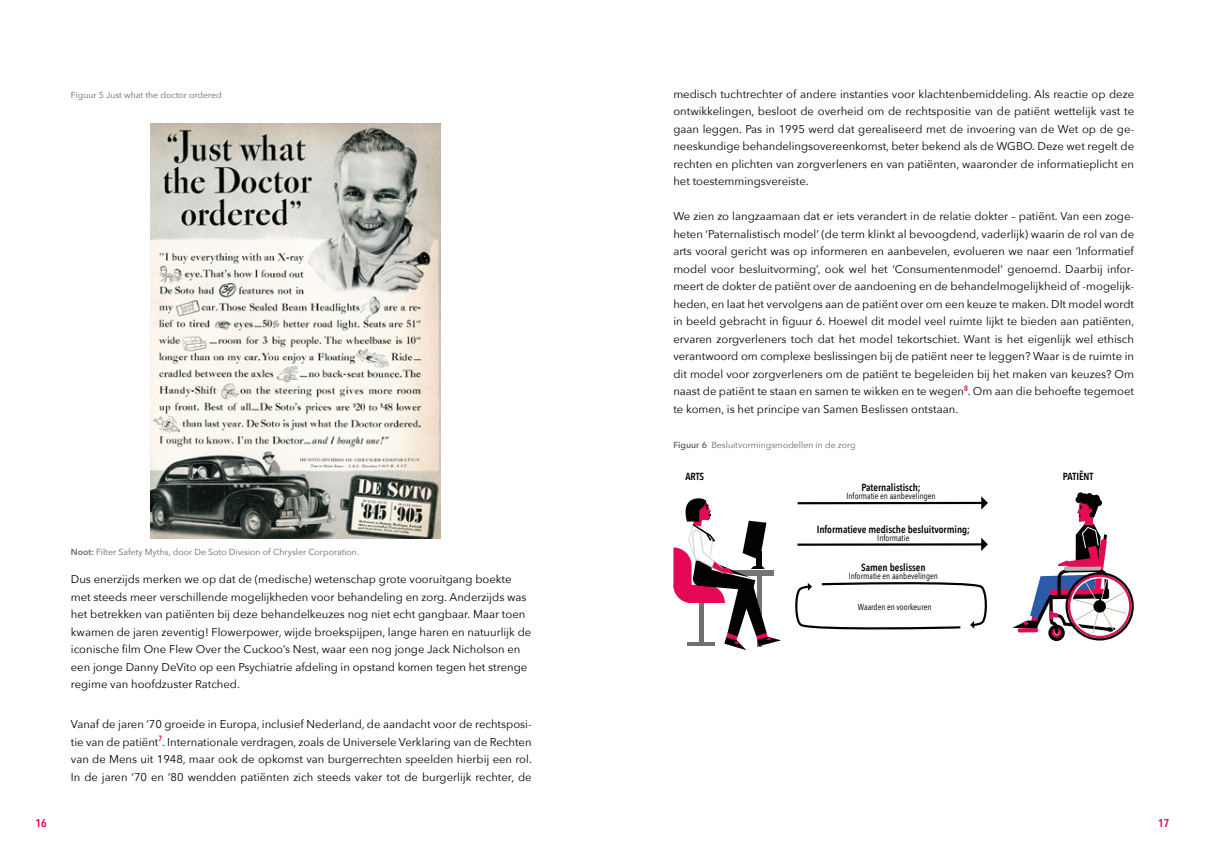
<style>
.page{position:relative;width:1205px;height:851px;background:#fff}
.page>*{position:absolute;margin:0;border:0;box-sizing:border-box;transform-origin:0 0}
._5_Brood{font:11.25px/17.5px "Avenir Next";color:#000;text-align:justify}
._8_Noot{font:11.25px/17.5px "Avenir Next";color:#000}
.t1{font:600 11.25px "Avenir Next Condensed";color:#e6005b}
.t2{font:600 10.25px "Avenir Next Condensed";color:#000}
._8_Noot-2{font:8.75px "Avenir Next";color:#666665}
.t3{font:8.75px "Avenir Next Condensed";color:#000}
._5_Brood-2{font:8.75px "Avenir Next";color:#666665}
.s1{font-weight:600}
</style>
<div class="page">
<img style="left:150px;top:123px;width:290px;height:416px">
<svg style="left:1012px;top:493px;width:122px;height:147px"></svg>
<svg style="left:797px;top:496px;width:191px;height:13px"></svg>
<svg style="left:797px;top:538px;width:191px;height:13px"></svg>
<svg style="left:795px;top:582px;width:192px;height:48px"></svg>
<svg style="left:673px;top:498px;width:108px;height:152px"></svg>
<p class="_8_Noot-2" style="left:71px;top:87px;width:152px">Figuur 5 Just what the doctor ordered</p>
<p class="_8_Noot-2" style="left:71px;top:544px;width:290px"><span class="s1">Noot:</span> Filter Safety Myths, door De Soto Division of Chrysler Corporation.</p>
<p class="_8_Noot" style="left:71px;top:570px;width:462px">Dus enerzijds merken we op dat de (medische) wetenschap grote vooruitgang boekte met steeds meer verschillende mogelijkheden voor behandeling en zorg. Anderzijds was het betrekken van patiënten bij deze behandelkeuzes nog niet echt gangbaar. Maar toen kwamen de jaren zeventig! Flowerpower, wijde broekspijpen, lange haren en natuurlijk de iconische film One Flew Over the Cuckoo’s Nest, waar een nog jonge Jack Nicholson en een jonge Danny DeVito op een Psychiatrie afdeling in opstand komen tegen het strenge regime van hoofdzuster Ratched.</p>
<p class="_5_Brood" style="left:71px;top:714px;width:462px">Vanaf de jaren ’70 groeide in Europa, inclusief Nederland, de aandacht voor de rechtsposi&shy;tie van de patiënt<sup>7</sup>. Internationale verdragen, zoals de Universele Verklaring van de Rechten van de Mens uit 1948, maar ook de opkomst van burgerrechten speelden hierbij een rol.<br>In de jaren ’70 en ’80 wendden patiënten zich steeds vaker tot de burgerlijk rechter, de</p>
<p class="_5_Brood" style="left:673px;top:84px;width:462px">medisch tuchtrechter of andere instanties voor klachtenbemiddeling. Als reactie op deze ontwikkelingen, besloot de overheid om de rechtspositie van de patiënt wettelijk vast te gaan leggen. Pas in 1995 werd dat gerealiseerd met de invoering van de Wet op de ge&shy;neeskundige behandelingsovereenkomst, beter bekend als de WGBO. Deze wet regelt de rechten en plichten van zorgverleners en van patiënten, waaronder de informatieplicht en het toestemmingsvereiste.</p>
<p class="_5_Brood" style="left:673px;top:207px;width:462px">We zien zo langzaamaan dat er iets verandert in de relatie dokter – patiënt. Van een zoge&shy;heten ‘Paternalistisch model’ (de term klinkt al bevoogdend, vaderlijk) waarin de rol van de arts vooral gericht was op informeren en aanbevelen, evolueren we naar een ‘Informatief model voor besluitvorming’, ook wel het ‘Consumentenmodel’ genoemd. Daarbij infor&shy;meert de dokter de patiënt over de aandoening en de behandelmogelijkheid of -mogelijk&shy;heden, en laat het vervolgens aan de patiënt over om een keuze te maken. DIt model wordt in beeld gebracht in figuur 6. Hoewel dit model veel ruimte lijkt te bieden aan patiënten, ervaren zorgverleners toch dat het model tekortschiet. Want is het eigenlijk wel ethisch verantwoord om complexe beslissingen bij de patiënt neer te leggen? Waar is de ruimte in dit model voor zorgverleners om de patiënt te begeleiden bij het maken van keuzes? Om naast de patiënt te staan en samen te wikken en te wegen<sup>8</sup>. Om aan die behoefte tegemoet te komen, is het principe van Samen Beslissen ontstaan.</p>
<p class="_5_Brood-2" style="left:673px;top:437px;width:184px"><span class="s1">Figuur 6</span> Besluitvormingsmodellen in de zorg</p>
<p class="t2" style="left:685px;top:468px;width:20px">ARTS</p>
<p class="t2" style="left:1063px;top:468px;width:32px">PATIËNT</p>
<p class="t2" style="left:861px;top:478px;width:61px">Paternalistisch;</p>
<p class="t3" style="left:846px;top:488px;width:91px">Informatie en aanbevelingen</p>
<p class="t2" style="left:816px;top:520px;width:155px">Informatieve medische besluitvorming;</p>
<p class="t3" style="left:877px;top:530px;width:34px">Informatie</p>
<p class="t2" style="left:861px;top:558px;width:66px">Samen beslissen</p>
<p class="t3" style="left:849px;top:568px;width:91px">Informatie en aanbevelingen</p>
<p class="t3" style="left:858px;top:599px;width:75px">Waarden en voorkeuren</p>
<p class="t1" style="left:35px;top:813px;width:13px">16</p>
<p class="t1" style="left:1158px;top:813px;width:13px">17</p>
</div>
